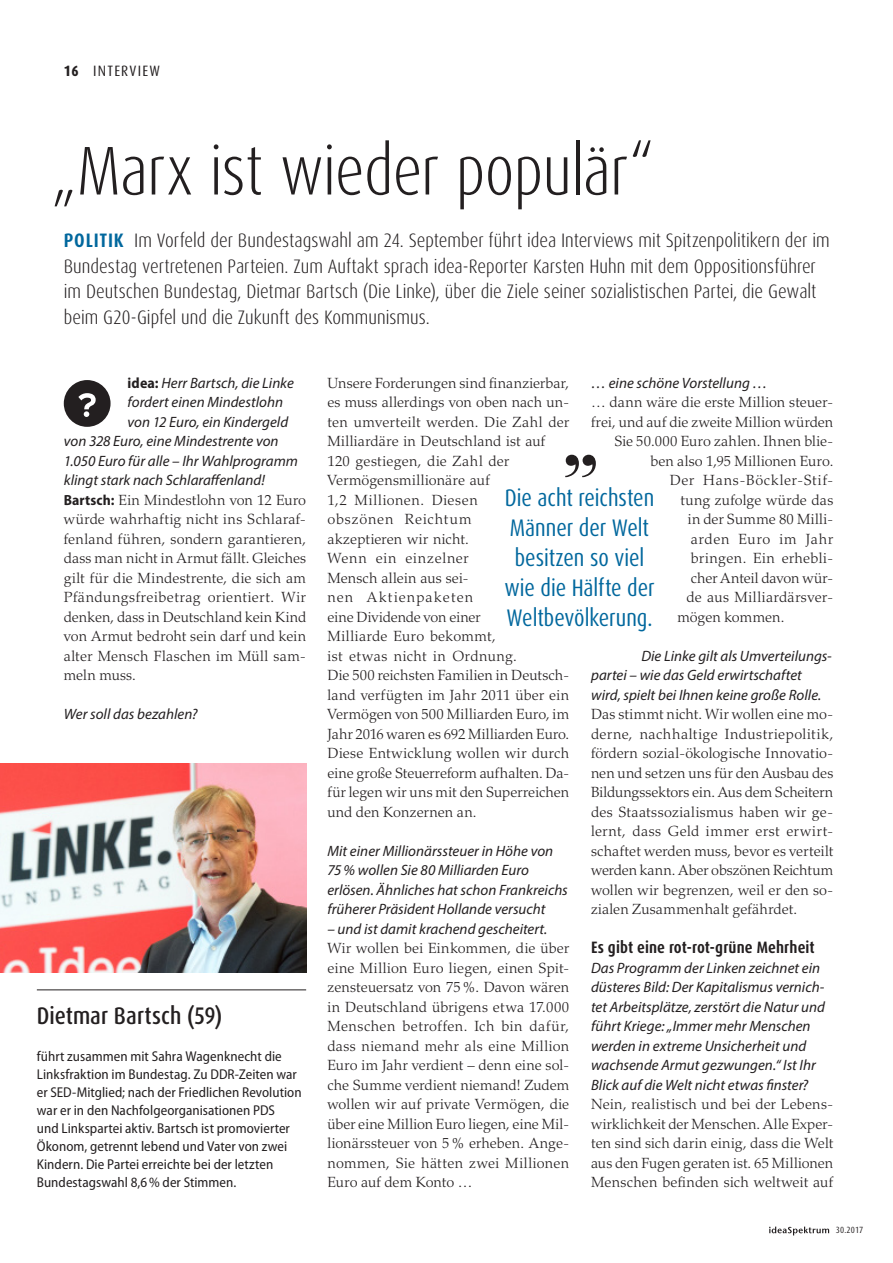
<style>
.page{position:relative;width:893px;height:1263px;background:#fff}
.page>*{position:absolute;margin:0;border:0;box-sizing:border-box;transform-origin:0 0}
.Beitrag_Überschrift{font:300 condensed 69px "Dax OT";letter-spacing:-.01em;color:#231f20;scale:.96 1}
.Zitat_blau{font:condensed 24px/30px "Dax OT";letter-spacing:-.005em;color:#00679d;text-align:center;scale:.96 1}
.Info_Überschrift{font:500 condensed 24px "Dax OT";color:#231f20}
.Nachrichten_Vorspann{font:300 condensed 19.5px/25.5px "Dax OT";color:#231f20}
.Zwischenüberschrift{font:700 condensed 16.5px "Dax OT";letter-spacing:.005em;color:#231f20}
.Text_Frage{font:italic 15px/19.5px "Myriad Pro";color:#231f20}
.Rubrizierung{font:condensed 15px "Dax OT";letter-spacing:.08em;color:#231f20}
.Text_Antwort{font:300 14.7px/19.5px "Palatino LT Std";letter-spacing:.015em;color:#231f20;text-align:justify}
.Text_Antwort-2{font:300 14.7px "Palatino LT Std";letter-spacing:-.005em;color:#231f20}
.Text_Antwort-3{font:300 14.7px "Palatino LT Std";letter-spacing:.05em;color:#231f20}
.Text_Antwort-4{font:300 14.7px "Palatino LT Std";letter-spacing:.045em;color:#231f20}
.Info_Text{font:semi-condensed 14.25px/18px "Myriad Pro";color:#231f20}
.Kustode{font:condensed 9px "Dax OT";letter-spacing:.01em;color:#231f20}
.s1{font-weight:800}
.s2{font-weight:700;color:#00679d}
.s3{font-weight:700;font-style:normal;font-stretch:semi-condensed}
.s4{font-family:"Myriad Pro";font-weight:700;font-stretch:semi-condensed}
</style>
<div class="page">
<svg style="left:769px;top:1226px;width:60px;height:9px"></svg>
<svg style="left:64px;top:380px;width:47px;height:47px"></svg>
<img style="left:0;top:763px;width:306px;height:209px">
<hr style="left:37px;top:989px;width:269px;height:1px;background:#231f20">
<svg style="left:565px;top:455px;width:31px;height:22px"></svg>
<p class="Rubrizierung" style="left:64px;top:61px;width:98px"><span class="s1">16</span> INTERVIEW</p>
<p class="Beitrag_Überschrift" style="left:51px;top:127px;width:631px">„Marx ist wieder populär“</p>
<p class="Nachrichten_Vorspann" style="left:64px;top:228px;width:767px"><span class="s2">POLITIK</span> Im Vorfeld der Bundestagswahl am 24. September führt idea Interviews mit Spitzenpolitikern der im Bundestag vertretenen Parteien. Zum Auftakt sprach idea-Reporter Karsten Huhn mit dem Oppositionsführer im Deutschen Bundestag, Dietmar Bartsch (Die Linke), über die Ziele seiner sozialistischen Partei, die Gewalt beim G20-Gipfel und die Zukunft des Kommunismus.</p>
<p class="Text_Frage" style="left:128px;top:373px;width:168px"><span class="s3">idea:</span> Herr Bartsch, die Linke</p>
<p class="Text_Frage" style="left:128px;top:392px;width:157px">fordert einen Mindestlohn</p>
<p class="Text_Frage" style="left:128px;top:412px;width:162px">von 12 Euro, ein Kindergeld</p>
<p class="Text_Frage" style="left:64px;top:431px;width:216px">von 328 Euro, eine Mindestrente von</p>
<p class="Text_Frage" style="left:64px;top:451px;width:236px">1.050 Euro für alle – Ihr Wahlprogramm</p>
<p class="Text_Frage" style="left:64px;top:470px;width:203px">klingt stark nach Schlaraffenland!</p>
<p class="Text_Antwort" style="left:64px;top:490px;width:244px"><span class="s4">Bartsch:</span> Ein Mindestlohn von 12 Euro würde wahrhaftig nicht ins Schlaraf&shy;fenland führen, sondern garantieren, dass man nicht in Armut fällt. Gleiches gilt für die Mindestrente, die sich am Pfändungsfreibetrag orientiert. Wir denken, dass in Deutschland kein Kind von Armut bedroht sein darf und kein alter Mensch Flaschen im Müll sam&shy;meln muss.</p>
<p class="Text_Frage" style="left:64px;top:704px;width:135px">Wer soll das bezahlen?</p>
<p class="Info_Überschrift" style="left:37px;top:1001px;width:187px">Dietmar Bartsch (59)</p>
<p class="Info_Text" style="left:37px;top:1048px;width:266px">führt zusammen mit Sahra Wagenknecht die Linksfraktion im Bundestag. Zu DDR-Zeiten war er SED-Mitglied; nach der Friedlichen Revolution war er in den Nachfolgeorganisationen PDS<br>und Linkspartei aktiv. Bartsch ist promovierter Ökonom, getrennt lebend und Vater von zwei Kindern. Die Partei erreichte bei der letzten Bundestagswahl 8,6% der Stimmen.</p>
<p class="Text_Antwort" style="left:327px;top:373px;width:243px;text-align:left">Unsere Forderungen sind finanzierbar, es muss allerdings von oben nach un&shy;ten umverteilt werden. Die Zahl der<br>Milliardäre in Deutschland ist auf<br>120 gestiegen, die Zahl der<br>Vermögensmillionäre auf<br>1,2 Millionen. Diesen<br>obszönen Reichtum<br>akzeptieren wir nicht.<br>Wenn ein einzelner<br>Mensch allein aus sei-<br>nen Aktienpaketen<br>eine Dividende von einer<br>Milliarde Euro bekommt,<br>ist etwas nicht in Ordnung.<br>Die 500 reichsten Familien in Deutsch&shy;land verfügten im Jahr 2011 über ein<br>Vermögen von 500 Milliarden Euro, im<br>Jahr 2016 waren es 692 Milliarden Euro.<br>Diese Entwicklung wollen wir durch eine große Steuerreform aufhalten. Da&shy;für legen wir uns mit den Superreichen und den Konzernen an.</p>
<p class="Text_Frage" style="left:327px;top:841px;width:242px">Mit einer Millionärssteuer in Höhe von 75% wollen Sie 80 Milliarden Euro erlösen. Ähnliches hat schon Frankreichs früherer Präsident Hollande versucht</p>
<p class="Text_Frage" style="left:327px;top:919px;width:222px">– und ist damit krachend gescheitert.</p>
<p class="Text_Antwort" style="left:327px;top:939px;width:243px">Wir wollen bei Einkommen, die über eine Million Euro liegen, einen Spit&shy;zensteuersatz von 75%. Davon wären in Deutschland übrigens etwa 17.000<br>Menschen betroffen. Ich bin dafür, dass niemand mehr als eine Million Euro im Jahr verdient – denn eine sol&shy;che Summe verdient niemand! Zudem wollen wir auf private Vermögen, die über eine Million Euro liegen, eine Mil&shy;lionärssteuer von 5% erheben. Ange&shy;nommen, Sie hätten zwei Millionen Euro auf dem Konto …</p>
<p class="Text_Frage" style="left:591px;top:373px;width:178px">… eine schöne Vorstellung …</p>
<p class="Text_Antwort" style="left:591px;top:393px;width:244px">… dann wäre die erste Million steuer-</p>
<p class="Text_Antwort" style="left:591px;top:412px;width:244px">frei, und auf die zweite Million würden</p>
<p class="Text_Antwort" style="left:614px;top:432px;width:221px">Sie 50.000 Euro zahlen. Ihnen blie-</p>
<p class="Text_Antwort" style="left:650px;top:451px;width:185px">ben also 1,95 Millionen Euro.</p>
<p class="Text_Antwort-3" style="left:670px;top:472px;width:165px">Der Hans-Böckler-Stif-</p>
<p class="Text_Antwort" style="left:680px;top:490px;width:155px">tung zufolge würde das</p>
<p class="Text_Antwort" style="left:688px;top:510px;width:147px">in der Summe 80 Milli-</p>
<p class="Text_Antwort-4" style="left:691px;top:530px;width:144px">arden Euro im Jahr</p>
<p class="Text_Antwort" style="left:691px;top:549px;width:144px">bringen. Ein erhebli-</p>
<p class="Text_Antwort-2" style="left:691px;top:569px;width:144px">cher Anteil davon wür-</p>
<p class="Text_Antwort" style="left:686px;top:588px;width:149px">de aus Milliardärsver-</p>
<p class="Text_Antwort-2" style="left:677px;top:608px;width:109px">mögen kommen.</p>
<p class="Text_Frage" style="left:591px;top:646px;width:242px;text-indent:50px">Die Linke gilt als Umverteilungs&shy;partei – wie das Geld erwirtschaftet wird, spielt bei Ihnen keine große Rolle.</p>
<p class="Text_Antwort" style="left:591px;top:705px;width:244px">Das stimmt nicht. Wir wollen eine mo&shy;derne, nachhaltige Industriepolitik, fördern sozial-ökologische Innovatio&shy;nen und setzen uns für den Ausbau des Bildungssektors ein. Aus dem Scheitern des Staatssozialismus haben wir ge&shy;lernt, dass Geld immer erst erwirt&shy;schaftet werden muss, bevor es verteilt werden kann. Aber obszönen Reichtum wollen wir begrenzen, weil er den so&shy;zialen Zusammenhalt gefährdet.</p>
<p class="Zwischenüberschrift" style="left:591px;top:936px;width:225px">Es gibt eine rot-rot-grüne Mehrheit</p>
<p class="Text_Frage" style="left:591px;top:958px;width:235px">Das Programm der Linken zeichnet ein düsteres Bild: Der Kapitalismus vernich&shy;tet Arbeitsplätze, zerstört die Natur und führt Kriege: „Immer mehr Menschen werden in extreme Unsicherheit und wachsende Armut gezwungen.“ Ist Ihr Blick auf die Welt nicht etwas finster?</p>
<p class="Text_Antwort" style="left:591px;top:1095px;width:244px">Nein, realistisch und bei der Lebens&shy;wirklichkeit der Menschen. Alle Exper&shy;ten sind sich darin einig, dass die Welt aus den Fugen geraten ist. 65 Millionen Menschen befinden sich weltweit auf</p>
<p class="Zitat_blau" style="left:504px;top:483px;width:158px">Die acht reichsten<br>Männer der Welt besitzen so viel wie die Hälfte der<br>Weltbevölkerung.</p>
<p class="Kustode" style="left:836px;top:1224px;width:29px">30.2017</p>
</div>
